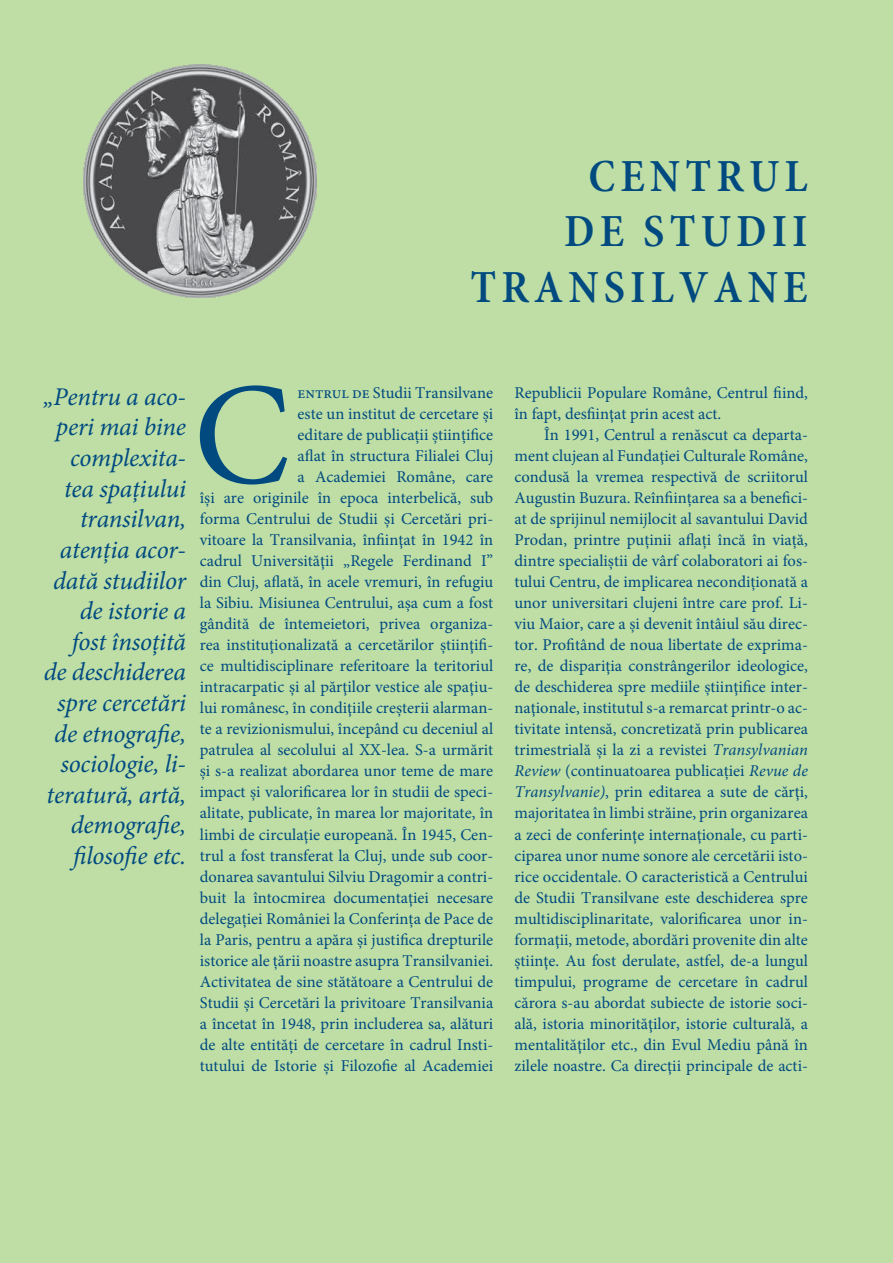
<style>
.page{position:relative;width:893px;height:1263px;background:#bedea5}
.page>*{position:absolute;margin:0;border:0;box-sizing:border-box;transform-origin:0 0}
.t1{font:145.8px "Minion Pro";color:#004a80}
.t2{font:600 condensed 46.5px/55.8px "Minion Pro";letter-spacing:.11em;color:#004a80;text-align:right}
.t3{font:italic 25.5px/30.6px "Minion Pro";letter-spacing:-.01em;color:#004a80;text-align:right}
.t4{font:16.5px/21px "Minion Pro";color:#004a80;text-align:right}
.s1{font-style:italic}
</style>
<div class="page">
<img style="left:83px;top:65px;width:233px;height:233px">
<h2 class="t2" style="left:471px;top:148px;width:339px">CENTRUL<br>DE STUDII<br>TRANSILVANE</h2>
<h3 class="t3" style="left:44px;top:381px;width:145px">„Pentru a aco&shy;peri mai bine complexita&shy;tea spațiului transilvan, atenția acor&shy;dată studiilor de istorie a fost însoțită de deschiderea spre cercetări de etnografie, sociologie, li&shy;teratură, artă, demografie, filosofie etc.</h3>
<h1 class="t1" style="left:193px;top:338px;width:98px">C</h1>
<p class="t4" style="left:200px;top:383px;width:295px">entrul de Studii Transilvane<br>este un institut de cercetare și<br>editare de publicații științifice<br>aflat în structura Filialei Cluj<br>a Academiei Române, care<br>îşi are originile în epoca interbelică, sub forma Centrului de Studii şi Cercetări pri&shy;vitoare la Transilvania, înfiinţat în 1942 în cadrul Universităţii „Regele Ferdinand I” din Cluj, aflată, în acele vremuri, în refugiu la Sibiu. Misiunea Centrului, aşa cum a fost gândită de întemeietori, privea organiza&shy;rea instituţionalizată a cercetărilor ştiinţifi&shy;ce multidisciplinare referitoare la teritoriul intracarpatic şi al părţilor vestice ale spaţiu&shy;lui românesc, în condiţiile creşterii alarman&shy;te a revizionismului, începând cu deceniul al patrulea al secolului al XX-lea. S-a urmărit şi s-a realizat abordarea unor teme de mare impact şi valorificarea lor în studii de speci&shy;alitate, publicate, în marea lor majoritate, în limbi de circulaţie europeană. În 1945, Cen&shy;trul a fost transferat la Cluj, unde sub coor&shy;donarea savantului Silviu Dragomir a contri&shy;buit la întocmirea documentaţiei necesare delegației României la Conferința de Pace de la Paris, pentru a apăra și justifica drepturile istorice ale țării noastre asupra Transilvaniei.<br>Activitatea de sine stătătoare a Centrului de Studii şi Cercetări la privitoare Transilvania a încetat în 1948, prin includerea sa, alături de alte entități de cercetare în cadrul Insti&shy;tutului de Istorie și Filozofie al Academiei</p>
<p class="t4" style="left:514px;top:383px;width:295px;text-align:left">Republicii Populare Române, Centrul fiind, în fapt, desfiinţat prin acest act.</p>
<p class="t4" style="left:514px;top:425px;width:295px;text-align:justify;text-indent:30px">În 1991, Centrul a renăscut ca departa&shy;ment clujean al Fundaţiei Culturale Române, condusă la vremea respectivă de scriitorul Augustin Buzura. Reînființarea sa a benefici&shy;at de sprijinul nemijlocit al savantului David Prodan, printre puținii aflați încă în viață, dintre specialiștii de vârf colaboratori ai fos&shy;tului Centru, de implicarea necondiționată a unor universitari clujeni între care prof. Li&shy;viu Maior, care a și devenit întâiul său direc&shy;tor. Profitând de noua libertate de exprima&shy;re, de dispariţia constrângerilor ideologice, de deschiderea spre mediile ştiinţifice inter&shy;naţionale, institutul s-a remarcat printr-o ac&shy;tivitate intensă, concretizată prin publicarea trimestrială și la zi a revistei <span class="s1">Transylvanian Review</span> (continuatoarea publicației <span class="s1">Revue de Transylvanie)</span>, prin editarea a sute de cărţi, majoritatea în limbi străine, prin organizarea a zeci de conferinţe internaţionale, cu parti&shy;ciparea unor nume sonore ale cercetării isto&shy;rice occidentale. O caracteristică a Centrului de Studii Transilvane este deschiderea spre multidisciplinaritate, valorificarea unor in&shy;formaţii, metode, abordări provenite din alte ştiinţe. Au fost derulate, astfel, de-a lungul timpului, programe de cercetare în cadrul cărora s-au abordat subiecte de istorie soci&shy;ală, istoria minorităţilor, istorie culturală, a mentalităţilor etc., din Evul Mediu până în zilele noastre. Ca direcţii principale de acti-</p>
</div>
